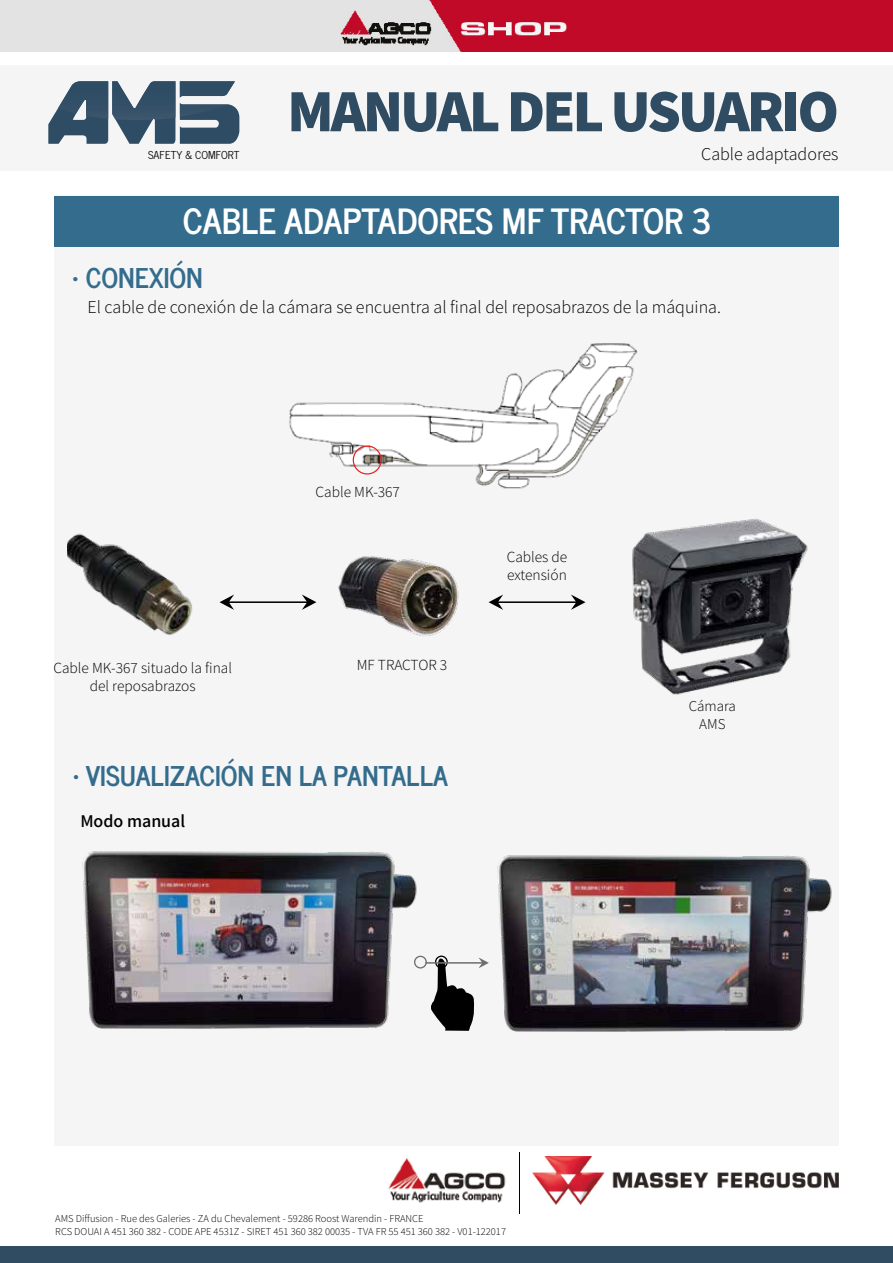
<style>
.page{position:relative;width:893px;height:1263px;background:#fff}
.page>*{position:absolute;margin:0;border:0;box-sizing:border-box;transform-origin:0 0}
.t1{font:900 60px "Mada";letter-spacing:-.05em;color:#2f4c63}
.t2{font:700 34.5px "News Cycle";color:#fff}
.t3{font:700 27px "News Cycle";color:#346c8d}
.t4{font:300 18px "Mada";color:#000}
.t5{font:500 18px "Mada";color:#000}
.t6{font:300 15.3px/18.5px "Mada";color:#000;text-align:center}
.t7{font:300 15px/18px "Mada";color:#000;text-align:center}
.t8{font:10.8px "News Cycle";color:#010202}
.t9{font:300 10.5px/12.6px "Mada";color:#000}
</style>
<div class="page">
<div style="left:55px;top:196px;width:784px;height:950px;background:#f5f5f5"></div>
<div style="left:55px;top:196px;width:784px;height:50px;background:#346c8d"></div>
<div style="left:0;top:65px;width:893px;height:106px;background:#f5f5f5"></div>
<svg style="left:48px;top:81px;width:191px;height:63px"></svg>
<img style="left:58px;top:81px;width:50px;height:38px">
<img style="left:289px;top:343px;width:349px;height:146px">
<img style="left:67px;top:533px;width:126px;height:102px">
<img style="left:338px;top:556px;width:121px;height:81px">
<img style="left:632px;top:518px;width:176px;height:177px">
<img style="left:82px;top:851px;width:335px;height:178px">
<svg style="left:414px;top:955px;width:75px;height:76px"></svg>
<img style="left:497px;top:855px;width:335px;height:177px">
<div style="left:353px;top:445px;width:29px;height:29px;border:1px solid #e52321;border-radius:50%"></div>
<div style="left:0;top:0;width:461px;height:51px;background:#e3e3e3"></div>
<img style="left:340px;top:0;width:229px;height:51px">
<div style="left:569px;top:0;width:324px;height:51px;background:#c10a27"></div>
<img style="left:533px;top:1156px;width:306px;height:49px">
<img style="left:388px;top:1158px;width:118px;height:45px">
<hr style="left:517px;top:1150px;width:3px;height:66px;background:#000;opacity:.15">
<div style="left:0;top:1246px;width:893px;height:17px;background:#2f4c63"></div>
<hr style="left:227px;top:601px;width:82px;height:2px;background:#000">
<svg style="left:219px;top:594px;width:15px;height:16px"></svg>
<svg style="left:302px;top:594px;width:14px;height:16px"></svg>
<hr style="left:496px;top:601px;width:82px;height:2px;background:#000">
<svg style="left:489px;top:594px;width:14px;height:16px"></svg>
<svg style="left:571px;top:594px;width:14px;height:16px"></svg>
<p class="t8" style="left:148px;top:146px;width:93px">SAFETY &amp; COMFORT</p>
<h1 class="t1" style="left:287px;top:76px;width:553px">MANUAL DEL USUARIO</h1>
<h3 class="t4" style="left:701px;top:144px;width:139px">Cable adaptadores</h3>
<h2 class="t2" style="left:183px;top:190px;width:530px">CABLE ADAPTADORES MF TRACTOR 3</h2>
<h3 class="t3" style="left:72px;top:254px;width:132px">• CONEXIÓN</h3>
<h3 class="t4" style="left:87px;top:297px;width:635px">El cable de conexión de la cámara se encuentra al final del reposabrazos de la máquina.</h3>
<h3 class="t6" style="left:53px;top:659px;width:180px">Cable MK-367 situado la final del reposabrazos</h3>
<h3 class="t6" style="left:315px;top:483px;width:86px">Cable MK-367</h3>
<h3 class="t6" style="left:357px;top:656px;width:92px">MF TRACTOR 3</h3>
<h3 class="t3" style="left:73px;top:752px;width:377px">• VISUALIZACIÓN EN LA PANTALLA</h3>
<h3 class="t5" style="left:80px;top:811px;width:106px">Modo manual</h3>
<h3 class="t6" style="left:507px;top:548px;width:62px;text-align:left">Cables de extensión</h3>
<h3 class="t7" style="left:689px;top:698px;width:49px">Cámara<br>AMS</h3>
<p class="t9" style="left:55px;top:1213px;width:452px">AMS Diffusion - Rue des Galeries - ZA du Chevalement - 59286 Roost Warendin - FRANCE<br>RCS DOUAI A 451 360 382 - CODE APE 4531Z - SIRET 451 360 382 00035 - TVA FR 55 451 360 382 - V01-122017</p>
</div>
